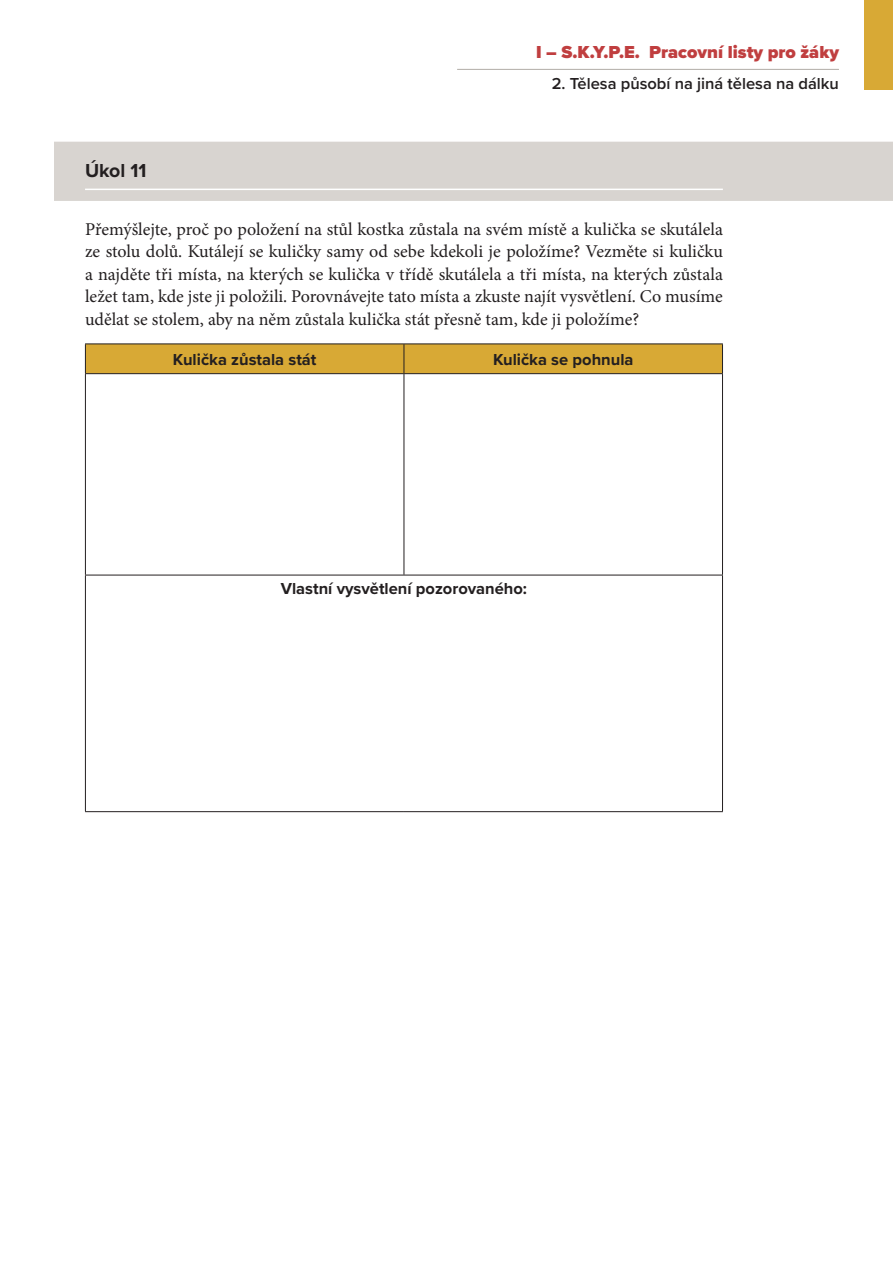
<style>
.page{position:relative;width:893px;height:1263px;background:#fff}
.page>*{position:absolute;margin:0;border:0;box-sizing:border-box;transform-origin:0 0}
.t1{font:700 19.5px "Proxima Nova";color:#231f20}
.t2{font:18px/22.5px "Minion Pro";color:#231f20;text-align:justify}
.t3{font:900 18px "Proxima Nova";color:#c03e3f}
.t4{font:700 16.5px "Proxima Nova";color:#231f20}
.t5{font:600 16.5px "Proxima Nova";color:#231f20}
</style>
<div class="page">
<hr style="left:457px;top:69px;width:382px;height:1px;background:#b1ada7">
<div style="left:864px;top:0;width:29px;height:89px;background:#d8a935"></div>
<div style="left:54px;top:142px;width:839px;height:59px;background:#d8d4d0"></div>
<hr style="left:85px;top:189px;width:638px;height:1px;background:#fff">
<hr style="left:85px;top:343px;width:319px;height:1px;background:#231f20">
<hr style="left:404px;top:343px;width:319px;height:1px;background:#231f20">
<div style="left:85px;top:344px;width:638px;height:29px;background:#d8a935"></div>
<hr style="left:85px;top:373px;width:319px;height:1px;background:#231f20">
<hr style="left:85px;top:374px;width:1px;height:201px;background:#231f20">
<hr style="left:404px;top:373px;width:319px;height:1px;background:#231f20">
<hr style="left:404px;top:374px;width:1px;height:201px;background:#231f20">
<hr style="left:722px;top:374px;width:1px;height:201px;background:#231f20">
<hr style="left:85px;top:575px;width:319px;height:1px;background:#231f20">
<hr style="left:85px;top:575px;width:1px;height:236px;background:#231f20">
<hr style="left:404px;top:575px;width:319px;height:1px;background:#231f20">
<hr style="left:722px;top:575px;width:1px;height:236px;background:#231f20">
<hr style="left:85px;top:811px;width:319px;height:1px;background:#231f20">
<hr style="left:404px;top:811px;width:319px;height:1px;background:#231f20">
<p class="t1" style="left:85px;top:156px;width:63px">Úkol 11</p>
<p class="t3" style="left:536px;top:38px;width:304px">I – S.K.Y.P.E. Pracovní listy pro žáky</p>
<p class="t5" style="left:552px;top:71px;width:289px">2. Tělesa působí na jiná tělesa na dálku</p>
<p class="t2" style="left:85px;top:218px;width:639px">Přemýšlejte, proč po položení na stůl kostka zůstala na svém místě a kulička se skutálela ze stolu dolů. Kutálejí se kuličky samy od sebe kdekoli je položíme? Vezměte si kuličku a najděte tři místa, na kterých se kulička v třídě skutálela a tři místa, na kterých zůstala ležet tam, kde jste ji položili. Porovnávejte tato místa a zkuste najít vysvětlení. Co musíme udělat se stolem, aby na něm zůstala kulička stát přesně tam, kde ji položíme?</p>
<p class="t4" style="left:173px;top:347px;width:145px">Kulička zůstala stát</p>
<p class="t4" style="left:493px;top:347px;width:142px">Kulička se pohnula</p>
<p class="t4" style="left:281px;top:576px;width:248px">Vlastní vysvětlení pozorovaného:</p>
</div>
